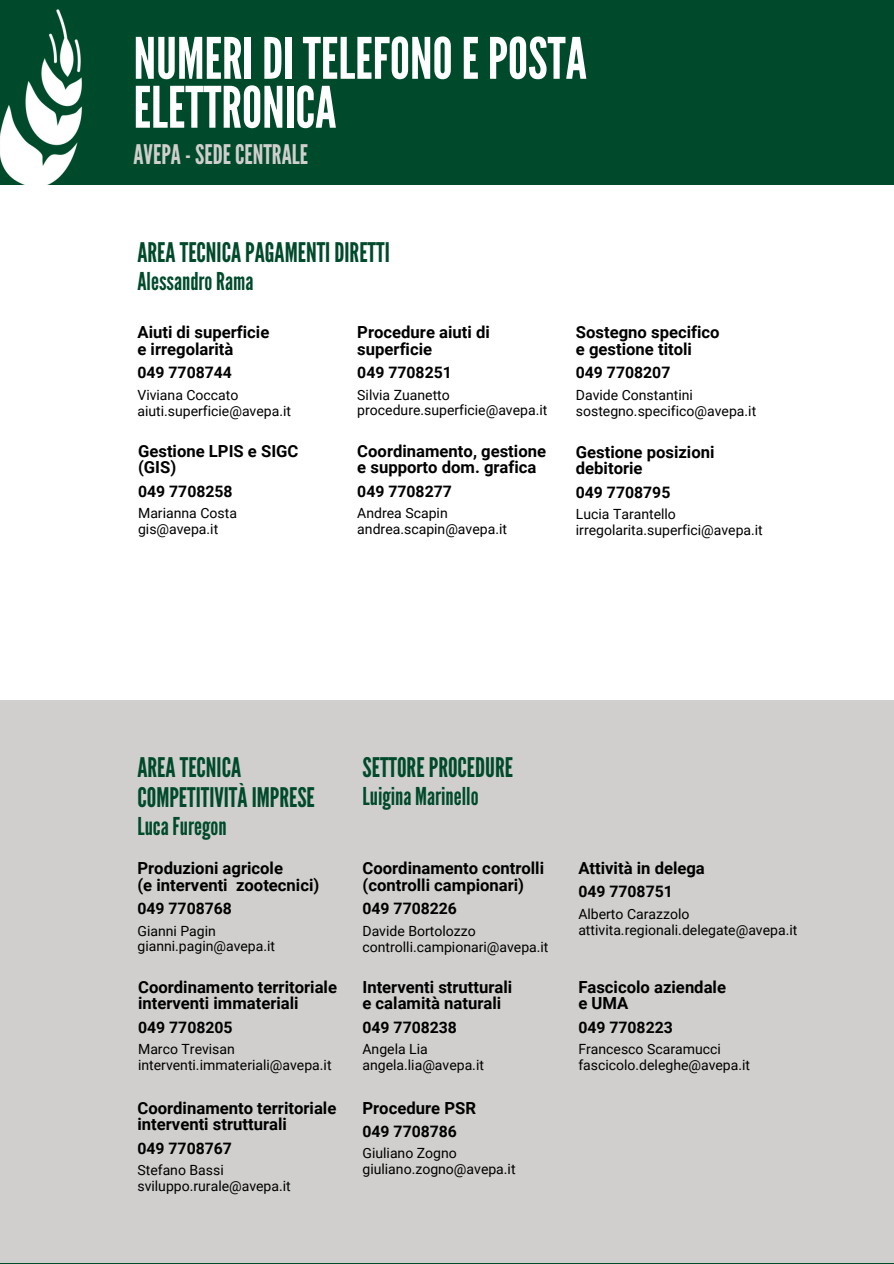
<style>
.page{position:relative;width:894px;height:1264px;background:#fff}
.page>*{position:absolute;margin:0;border:0;box-sizing:border-box;transform-origin:0 0}
.t1{font:57px/48.9px "League Gothic";color:#fff}
.t2{font:27px/29.7px "League Gothic";color:#004a2c}
.t3{font:27px "League Gothic";color:#d0cfcd}
.t4{font:24.6px "League Gothic";color:#004a2c}
.t5{font:700 16.65px/16.6px "Roboto";color:#000}
.t6{font:700 15.75px "Roboto";color:#000}
.t7{font:14.1px/15.8px "Roboto";color:#000}
</style>
<div class="page">
<div style="left:0;top:0;width:893px;height:1263px;background:#004a2c"></div>
<img style="left:0;top:9px;width:82px;height:176px">
<div style="left:0;top:185px;width:893px;height:515px;background:#fff"></div>
<div style="left:0;top:700px;width:893px;height:563px;background:#d0cfcd"></div>
<h5 class="t1" style="left:133px;top:35px;width:455px">NUMERIDITELEFONOEPOSTA<br>ELETTRONICA</h5>
<h4 class="t3" style="left:133px;top:139px;width:176px">AVEPA-SEDECENTRALE</h4>
<h1 class="t2" style="left:137px;top:238px;width:254px">AREATECNICAPAGAMENTIDIRETTI</h1>
<h1 class="t4" style="left:137px;top:267px;width:117px">AlessandroRama</h1>
<h2 class="t5" style="left:137px;top:324px;width:133px">Aiuti di superficie e irregolarità</h2>
<h3 class="t6" style="left:137px;top:363px;width:96px">049 7708744</h3>
<p class="t7" style="left:137px;top:387px;width:155px">Viviana Coccato aiuti.superficie@avepa.it</p>
<h5 class="t5" style="left:357px;top:324px;width:134px">Procedure aiuti di superficie</h5>
<h4 class="t6" style="left:357px;top:363px;width:96px">049 7708251</h4>
<h5 class="t7" style="left:357px;top:387px;width:94px">Silvia Zuanetto</h5>
<h4 class="t7" style="left:357px;top:402px;width:191px">procedure.superficie@avepa.it</h4>
<h5 class="t5" style="left:138px;top:442px;width:162px">Gestione LPIS e SIGC (GIS)</h5>
<h4 class="t6" style="left:138px;top:482px;width:96px">049 7708258</h4>
<p class="t7" style="left:138px;top:505px;width:100px">Marianna Costa gis@avepa.it</p>
<p class="t5" style="left:357px;top:442px;width:190px">Coordinamento, gestione e supporto dom. grafica</p>
<p class="t6" style="left:357px;top:482px;width:96px">049 7708277</p>
<p class="t7" style="left:357px;top:505px;width:151px">Andrea Scapin andrea.scapin@avepa.it</p>
<p class="t5" style="left:575px;top:324px;width:145px">Sostegno specifico e gestione titoli</p>
<p class="t6" style="left:575px;top:363px;width:96px">049 7708207</p>
<h5 class="t7" style="left:575px;top:387px;width:118px">Davide Constantini</h5>
<h4 class="t7" style="left:575px;top:403px;width:182px">sostegno.specifico@avepa.it</h4>
<h5 class="t5" style="left:575px;top:443px;width:140px">Gestione posizioni debitorie</h5>
<h4 class="t6" style="left:575px;top:483px;width:96px">049 7708795</h4>
<h5 class="t7" style="left:575px;top:506px;width:102px">Lucia Tarantello</h5>
<h4 class="t7" style="left:575px;top:522px;width:188px">irregolarita.superfici@avepa.it</h4>
<p class="t2" style="left:137px;top:753px;width:179px">AREATECNICA<br>COMPETITIVITÀIMPRESE</p>
<p class="t4" style="left:137px;top:811px;width:91px">LucaFuregon</p>
<p class="t5" style="left:137px;top:860px;width:183px">Produzioni agricole<br>(e interventi zootecnici)</p>
<h3 class="t6" style="left:137px;top:899px;width:96px">049 7708768</h3>
<p class="t7" style="left:137px;top:923px;width:139px">Gianni Pagin gianni.pagin@avepa.it</p>
<h4 class="t5" style="left:138px;top:978px;width:200px">Coordinamento territoriale interventi immateriali</h4>
<p class="t6" style="left:138px;top:1017px;width:96px">049 7708205</p>
<p class="t7" style="left:138px;top:1041px;width:98px">Marco Trevisan</p>
<h5 class="t7" style="left:138px;top:1057px;width:195px">interventi.immateriali@avepa.it</h5>
<p class="t5" style="left:137px;top:1099px;width:200px">Coordinamento territoriale interventi strutturali</p>
<h5 class="t6" style="left:137px;top:1139px;width:96px">049 7708767</h5>
<p class="t7" style="left:137px;top:1162px;width:155px">Stefano Bassi sviluppo.rurale@avepa.it</p>
<h4 class="t2" style="left:362px;top:753px;width:152px">SETTOREPROCEDURE</h4>
<h4 class="t4" style="left:362px;top:782px;width:118px">Luigina Marinello</h4>
<h4 class="t5" style="left:362px;top:860px;width:183px">Coordinamento controlli (controlli campionari)</h4>
<h5 class="t6" style="left:362px;top:899px;width:96px">049 7708226</h5>
<h4 class="t7" style="left:362px;top:923px;width:115px">Davide Bortolozzo</h4>
<h5 class="t7" style="left:362px;top:939px;width:187px">controlli.campionari@avepa.it</h5>
<h4 class="t5" style="left:362px;top:978px;width:151px">Interventi strutturali e calamità naturali</h4>
<p class="t6" style="left:362px;top:1017px;width:96px">049 7708238</p>
<p class="t7" style="left:362px;top:1041px;width:123px">Angela Lia angela.lia@avepa.it</p>
<h3 class="t5" style="left:362px;top:1099px;width:115px">Procedure PSR</h3>
<h5 class="t6" style="left:362px;top:1122px;width:96px">049 7708786</h5>
<p class="t7" style="left:362px;top:1145px;width:154px">Giuliano Zogno giuliano.zogno@avepa.it</p>
<h4 class="t5" style="left:578px;top:860px;width:128px">Attività in delega</h4>
<h5 class="t6" style="left:578px;top:882px;width:96px">049 7708751</h5>
<h4 class="t7" style="left:578px;top:906px;width:113px">Alberto Carazzolo</h4>
<p class="t7" style="left:578px;top:922px;width:220px">attivita.regionali.delegate@avepa.it</p>
<p class="t5" style="left:578px;top:978px;width:149px">Fascicolo aziendale e UMA</p>
<h5 class="t6" style="left:578px;top:1017px;width:96px">049 7708223</h5>
<p class="t7" style="left:578px;top:1041px;width:173px">Francesco Scaramucci fascicolo.deleghe@avepa.it</p>
</div>
